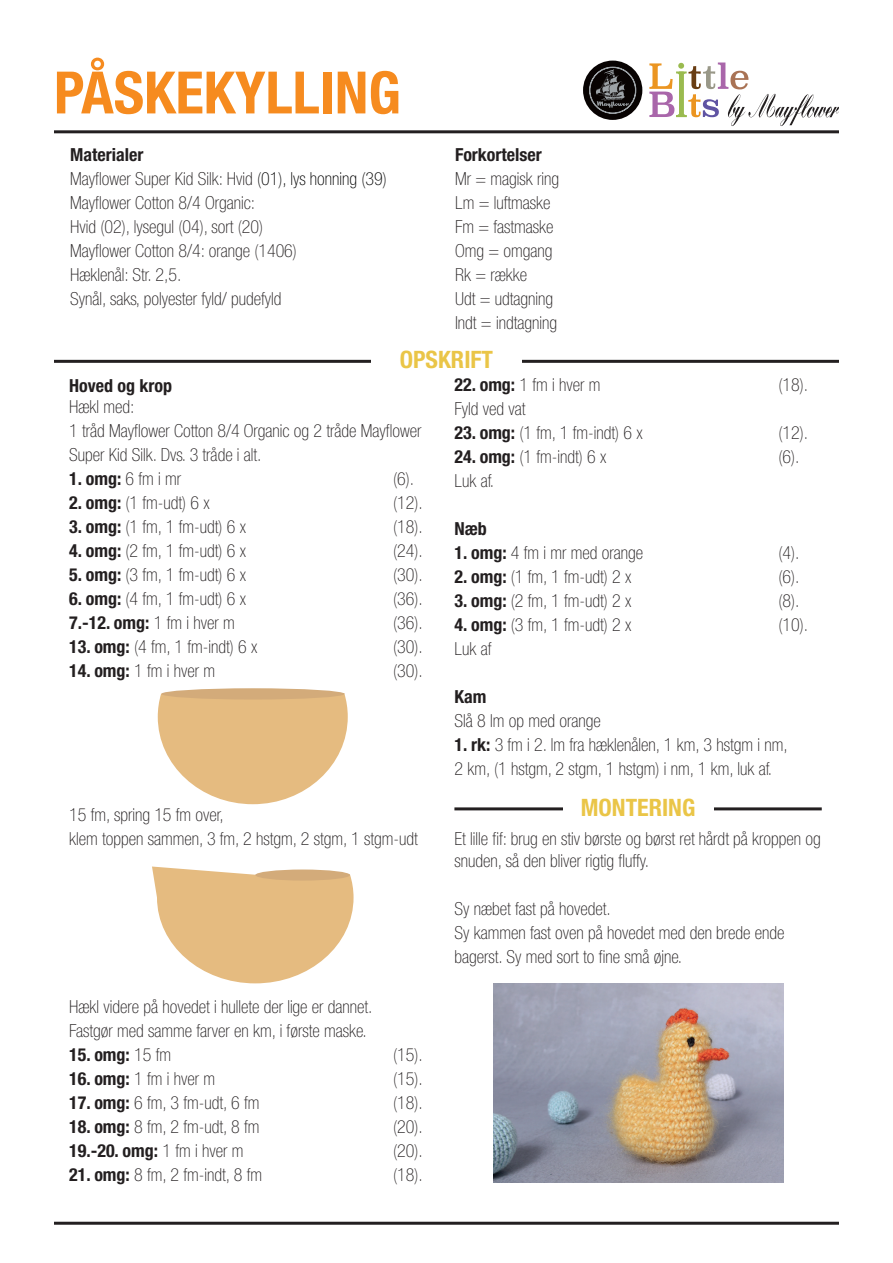
<style>
.page{position:relative;width:893px;height:1263px;background:#fff}
.page>*{position:absolute;margin:0;border:0;box-sizing:border-box;transform-origin:0 0}
.t1{font:700 condensed 58.5px "Helvetica Neue LT Pro";color:#f68b1f}
.t2{font:700 condensed 24px "Helvetica Neue LT Pro";color:#eac547}
.t3{font:100 condensed 18px/24px "Helvetica Neue LT Pro";color:#231f20}
.t4{font:700 condensed 18px "Helvetica Neue LT Pro";color:#231f20}
.s1{font-weight:700}
.s2{color:#000001}
.s3{font-weight:100}
</style>
<div class="page">
<div style="left:583px;top:61px;width:59px;height:59px;background:#080302;border-radius:50%"></div>
<svg style="left:589px;top:67px;width:47px;height:46px"></svg>
<svg style="left:649px;top:63px;width:190px;height:63px"></svg>
<hr style="left:54px;top:130px;width:785px;height:3px;background:#231f20">
<hr style="left:54px;top:360px;width:785px;height:3px;background:#231f20">
<hr style="left:54px;top:1222px;width:785px;height:3px;background:#231f20">
<div style="left:371px;top:351px;width:151px;height:17px;background:#fff"></div>
<svg style="left:158px;top:694px;width:190px;height:110px"></svg>
<div style="left:161px;top:688px;width:184px;height:11px;background:#d3ab7a;border-radius:50%"></div>
<svg style="left:152px;top:866px;width:202px;height:117px"></svg>
<div style="left:255px;top:869px;width:95px;height:11px;background:#d3ab7a;border-radius:50%"></div>
<hr style="left:454px;top:807px;width:368px;height:3px;background:#231f20">
<div style="left:563px;top:799px;width:151px;height:17px;background:#fff"></div>
<img style="left:493px;top:983px;width:290px;height:199px">
<h1 class="t1" style="left:54px;top:57px;width:348px">PÅSKEKYLLING</h1>
<p class="t3" style="left:70px;top:143px;width:318px"><span class="s1">Materialer<br></span>Mayflower Super Kid Silk: Hvid <span class="s2">(01), lys honning (39)<br></span>Mayflower Cotton 8/4 Organic:<br>Hvid (02), lysegul (04), sort (20)<br>Mayflower Cotton 8/4: orange (1406)<br>Hæklenål: Str. 2,5.<br>Synål, saks, polyester fyld/ pudefyld</p>
<p class="t4" style="left:455px;top:143px;width:88px">Forkortelser</p>
<p class="t3" style="left:455px;top:167px;width:106px">Mr = magisk ring<br>Lm = luftmaske<br>Fm = fastmaske<br>Omg = omgang<br>Rk = række<br>Udt = udtagning<br>Indt = indtagning</p>
<h2 class="t2" style="left:400px;top:345px;width:95px">OPSKRIFT</h2>
<p class="t4" style="left:69px;top:374px;width:105px">Hoved og krop</p>
<p class="t3" style="left:69px;top:396px;width:354px">Hækl med:<br>1 tråd Mayflower Cotton 8/4 Organic og 2 tråde Mayflower<br>Super Kid Silk. Dvs. 3 tråde i alt.</p>
<p class="t4" style="left:69px;top:468px;width:114px">1. omg: <span class="s3">6 fm i mr</span></p>
<p class="t3" style="left:393px;top:468px;width:22px">(6).</p>
<p class="t3" style="left:69px;top:492px;width:142px"><span class="s1">2. omg:</span> (1 fm-udt) 6 x</p>
<p class="t3" style="left:393px;top:492px;width:31px">(12).</p>
<p class="t3" style="left:69px;top:516px;width:179px"><span class="s1">3. omg:</span> (1 fm, 1 fm-udt) 6 x</p>
<p class="t3" style="left:393px;top:516px;width:31px">(18).</p>
<p class="t3" style="left:69px;top:539px;width:179px"><span class="s1">4. omg:</span> (2 fm, 1 fm-udt) 6 x</p>
<p class="t3" style="left:393px;top:539px;width:31px">(24).</p>
<p class="t3" style="left:69px;top:563px;width:179px"><span class="s1">5. omg:</span> (3 fm, 1 fm-udt) 6 x</p>
<p class="t3" style="left:393px;top:563px;width:31px">(30).</p>
<p class="t3" style="left:69px;top:587px;width:179px"><span class="s1">6. omg:</span> (4 fm, 1 fm-udt) 6 x</p>
<p class="t3" style="left:393px;top:587px;width:31px">(36).</p>
<p class="t4" style="left:69px;top:612px;width:167px">7.-12. omg: <span class="s3">1 fm i hver m</span></p>
<p class="t3" style="left:393px;top:611px;width:31px">(36).</p>
<p class="t3" style="left:69px;top:635px;width:190px"><span class="s1">13. omg:</span> (4 fm, 1 fm-indt) 6 x</p>
<p class="t3" style="left:393px;top:635px;width:31px">(30).</p>
<p class="t3" style="left:69px;top:659px;width:148px"><span class="s1">14. omg:</span> 1 fm i hver m</p>
<p class="t3" style="left:393px;top:659px;width:31px">(30).</p>
<p class="t3" style="left:69px;top:803px;width:350px">15 fm, spring 15 fm over,<br>klem toppen sammen, 3 fm, 2 hstgm, 2 stgm, 1 stgm-udt</p>
<p class="t3" style="left:69px;top:995px;width:305px">Hækl videre på hovedet i hullete der lige er dannet.<br>Fastgør med samme farver en km, i første maske.</p>
<p class="t4" style="left:69px;top:1044px;width:104px">15. omg: <span class="s3">15 fm</span></p>
<p class="t3" style="left:393px;top:1043px;width:31px">(15).</p>
<p class="t3" style="left:69px;top:1067px;width:148px"><span class="s1">16. omg:</span> 1 fm i hver m</p>
<p class="t3" style="left:393px;top:1067px;width:31px">(15).</p>
<p class="t3" style="left:69px;top:1091px;width:192px"><span class="s1">17. omg:</span> 6 fm, 3 fm-udt, 6 fm</p>
<p class="t3" style="left:393px;top:1091px;width:31px">(18).</p>
<p class="t3" style="left:69px;top:1115px;width:192px"><span class="s1">18. omg:</span> 8 fm, 2 fm-udt, 8 fm</p>
<p class="t3" style="left:393px;top:1115px;width:31px">(20).</p>
<p class="t4" style="left:69px;top:1140px;width:176px">19.-20. omg: <span class="s3">1 fm i hver m</span></p>
<p class="t3" style="left:393px;top:1139px;width:31px">(20).</p>
<p class="t3" style="left:69px;top:1163px;width:195px"><span class="s1">21. omg:</span> 8 fm, 2 fm-indt, 8 fm</p>
<p class="t3" style="left:393px;top:1163px;width:31px">(18).</p>
<p class="t3" style="left:454px;top:374px;width:148px"><span class="s1">22. omg:</span> 1 fm i hver m</p>
<p class="t3" style="left:778px;top:374px;width:31px">(18).</p>
<p class="t3" style="left:454px;top:398px;width:72px">Fyld ved vat</p>
<p class="t3" style="left:454px;top:422px;width:190px"><span class="s1">23. omg:</span> (1 fm, 1 fm-indt) 6 x</p>
<p class="t3" style="left:778px;top:422px;width:31px">(12).</p>
<p class="t3" style="left:454px;top:446px;width:154px"><span class="s1">24. omg:</span> (1 fm-indt) 6 x</p>
<p class="t3" style="left:778px;top:446px;width:22px">(6).</p>
<p class="t3" style="left:454px;top:470px;width:41px">Luk af.</p>
<p class="t4" style="left:454px;top:518px;width:34px">Næb</p>
<p class="t3" style="left:454px;top:542px;width:190px"><span class="s1">1. omg:</span> 4 fm i mr med orange</p>
<p class="t3" style="left:778px;top:542px;width:22px">(4).</p>
<p class="t3" style="left:454px;top:566px;width:179px"><span class="s1">2. omg:</span> (1 fm, 1 fm-udt) 2 x</p>
<p class="t3" style="left:778px;top:566px;width:22px">(6).</p>
<p class="t3" style="left:454px;top:590px;width:179px"><span class="s1">3. omg:</span> (2 fm, 1 fm-udt) 2 x</p>
<p class="t3" style="left:778px;top:590px;width:22px">(8).</p>
<p class="t3" style="left:454px;top:614px;width:179px"><span class="s1">4. omg:</span> (3 fm, 1 fm-udt) 2 x</p>
<p class="t3" style="left:778px;top:614px;width:31px">(10).</p>
<p class="t3" style="left:454px;top:638px;width:38px">Luk af</p>
<p class="t4" style="left:454px;top:686px;width:33px">Kam</p>
<p class="t3" style="left:454px;top:710px;width:148px">Slå 8 lm op med orange</p>
<p class="t3" style="left:454px;top:734px;width:335px"><span class="s1">1. rk:</span> 3 fm i 2. lm fra hæklenålen, 1 km, 3 hstgm i nm,<br>2 km, (1 hstgm, 2 stgm, 1 hstgm) i nm, 1 km, luk af.</p>
<h2 class="t2" style="left:581px;top:793px;width:116px">MONTERING</h2>
<p class="t3" style="left:454px;top:829px;width:368px;line-height:21.6px">Et lille fif: brug en stiv børste og børst ret hårdt på kroppen og snuden, så den bliver rigtig fluffy.</p>
<p class="t3" style="left:454px;top:897px;width:332px">Sy næbet fast på hovedet.<br>Sy kammen fast oven på hovedet med den brede ende bagerst. Sy med sort to fine små øjne.</p>
</div>
